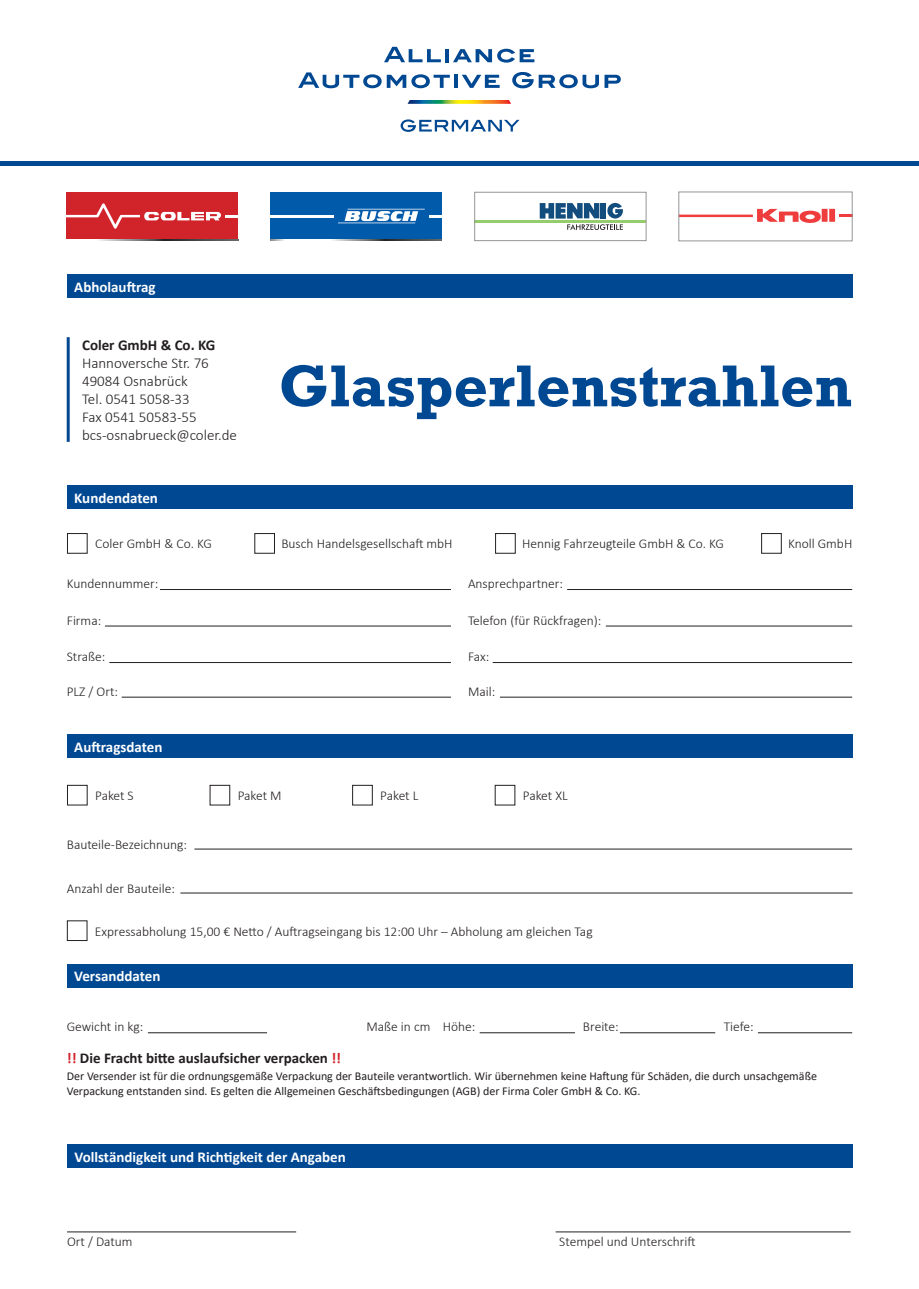
<style>
.page{position:relative;width:919px;height:1289px;background:#fff}
.page>*{position:absolute;margin:0;border:0;box-sizing:border-box;transform-origin:0 0}
.t1{font:700 60px "Rockwell";color:#014892}
.t2{font:700 15px "Calibri";color:#fff}
.t3{font:300 15px "Calibri";color:#231f20}
.t4{font:700 15px "Calibri";color:#231f20}
.t5{font:300 13.5px "Calibri";color:#231f20}
.t6{font:12px "Calibri";color:#231f20}
.s1{color:#d1232a}
</style>
<div class="page">
<hr style="left:160px;top:589px;width:291px;height:1px;background:#231f20">
<hr style="left:567px;top:589px;width:285px;height:1px;background:#231f20">
<hr style="left:105px;top:625px;width:346px;height:1px;background:#231f20">
<hr style="left:605px;top:625px;width:247px;height:1px;background:#231f20">
<hr style="left:109px;top:662px;width:342px;height:1px;background:#231f20">
<hr style="left:492px;top:662px;width:360px;height:1px;background:#231f20">
<hr style="left:122px;top:696px;width:329px;height:1px;background:#231f20">
<hr style="left:500px;top:696px;width:352px;height:1px;background:#231f20">
<div style="left:67px;top:485px;width:785px;height:23px;background:#014892"></div>
<div style="left:67px;top:274px;width:785px;height:24px;background:#014892"></div>
<hr style="left:148px;top:1032px;width:119px;height:1px;background:#231f20">
<hr style="left:479px;top:1032px;width:96px;height:1px;background:#231f20">
<hr style="left:619px;top:1032px;width:96px;height:1px;background:#231f20">
<hr style="left:757px;top:1032px;width:95px;height:1px;background:#231f20">
<div style="left:67px;top:963px;width:785px;height:24px;background:#014892"></div>
<hr style="left:67px;top:1231px;width:229px;height:1px;background:#231f20">
<hr style="left:555px;top:1231px;width:295px;height:1px;background:#231f20">
<div style="left:67px;top:1144px;width:785px;height:23px;background:#014892"></div>
<hr style="left:194px;top:848px;width:658px;height:1px;background:#231f20">
<hr style="left:180px;top:892px;width:672px;height:1px;background:#231f20">
<div style="left:67px;top:734px;width:785px;height:24px;background:#014892"></div>
<div style="left:67px;top:785px;width:21px;height:20px;border:1px solid #231f20"></div>
<div style="left:210px;top:785px;width:20px;height:20px;border:1px solid #231f20"></div>
<div style="left:352px;top:785px;width:20px;height:20px;border:1px solid #231f20"></div>
<div style="left:495px;top:785px;width:20px;height:20px;border:1px solid #231f20"></div>
<div style="left:67px;top:533px;width:21px;height:20px;border:1px solid #231f20"></div>
<div style="left:254px;top:533px;width:21px;height:20px;border:1px solid #231f20"></div>
<div style="left:495px;top:533px;width:20px;height:20px;border:1px solid #231f20"></div>
<div style="left:761px;top:533px;width:20px;height:20px;border:1px solid #231f20"></div>
<div style="left:67px;top:192px;width:171px;height:47px;background:#d1232a"></div>
<svg style="left:67px;top:203px;width:171px;height:26px"></svg>
<svg style="left:98px;top:239px;width:140px;height:2px"></svg>
<div style="left:270px;top:192px;width:172px;height:47px;background:#015aaa"></div>
<svg style="left:429px;top:215px;width:13px;height:2px"></svg>
<hr style="left:270px;top:215px;width:63px;height:2px;background:#fff">
<svg style="left:344px;top:211px;width:74px;height:10px"></svg>
<hr style="left:347px;top:209px;width:78px;height:1px;background:#fff">
<hr style="left:338px;top:222px;width:77px;height:1px;background:#fff">
<svg style="left:270px;top:239px;width:172px;height:2px"></svg>
<hr style="left:474px;top:220px;width:172px;height:3px;background:#94cc6e">
<svg style="left:539px;top:203px;width:84px;height:27px"></svg>
<div style="left:474px;top:192px;width:172px;height:49px;border:1px solid #939598"></div>
<hr style="left:678px;top:215px;width:74px;height:2px;background:#ee3d3c">
<svg style="left:757px;top:209px;width:93px;height:14px"></svg>
<div style="left:678px;top:192px;width:174px;height:49px;border:1px solid #939598"></div>
<hr style="left:0;top:162px;width:918px;height:4px;background:#014892">
<svg style="left:384px;top:47px;width:57px;height:15px"></svg>
<hr style="left:445px;top:49px;width:4px;height:13px;background:#014892">
<svg style="left:453px;top:49px;width:81px;height:14px"></svg>
<svg style="left:298px;top:72px;width:83px;height:16px"></svg>
<svg style="left:387px;top:74px;width:63px;height:14px"></svg>
<hr style="left:454px;top:75px;width:4px;height:13px;background:#014892">
<svg style="left:462px;top:75px;width:37px;height:13px"></svg>
<svg style="left:512px;top:72px;width:108px;height:16px"></svg>
<svg style="left:407px;top:100px;width:104px;height:4px"></svg>
<svg style="left:400px;top:119px;width:119px;height:13px"></svg>
<hr style="left:67px;top:337px;width:3px;height:105px;background:#014892">
<p class="t2" style="left:74px;top:276px;width:83px">Abholauftrag</p>
<p class="t4" style="left:82px;top:334px;width:135px">Coler GmbH &amp; Co. KG</p>
<p class="t3" style="left:82px;top:353px;width:128px">Hannoversche Str. 76</p>
<p class="t3" style="left:82px;top:371px;width:107px">49084 Osnabrück</p>
<p class="t3" style="left:82px;top:389px;width:109px">Tel. 0541 5058-33</p>
<p class="t3" style="left:82px;top:407px;width:116px">Fax 0541 50583-55</p>
<p class="t3" style="left:82px;top:425px;width:156px">bcs-osnabrueck@coler.de</p>
<p class="t2" style="left:74px;top:487px;width:85px">Kundendaten</p>
<p class="t1" style="left:278px;top:350px;width:575px">Glasperlenstrahlen</p>
<p class="t5" style="left:95px;top:535px;width:118px">Coler GmbH &amp; Co. KG</p>
<p class="t5" style="left:281px;top:535px;width:173px">Busch Handelsgesellschaft mbH</p>
<p class="t5" style="left:522px;top:535px;width:203px">Hennig Fahrzeugteile GmbH &amp; Co. KG</p>
<p class="t5" style="left:788px;top:535px;width:66px">Knoll GmbH</p>
<p class="t5" style="left:67px;top:575px;width:93px">Kundennummer:</p>
<p class="t5" style="left:468px;top:575px;width:97px">Ansprechpartner:</p>
<p class="t5" style="left:67px;top:611px;width:36px">Firma:</p>
<p class="t5" style="left:468px;top:611px;width:135px">Telefon (für Rückfragen):</p>
<p class="t5" style="left:67px;top:648px;width:40px">Straße:</p>
<p class="t5" style="left:468px;top:648px;width:23px">Fax:</p>
<p class="t5" style="left:67px;top:683px;width:53px">PLZ / Ort:</p>
<p class="t5" style="left:468px;top:683px;width:29px">Mail:</p>
<p class="t2" style="left:74px;top:736px;width:90px">Auftragsdaten</p>
<p class="t5" style="left:95px;top:787px;width:40px">Paket S</p>
<p class="t5" style="left:238px;top:787px;width:45px">Paket M</p>
<p class="t5" style="left:380px;top:787px;width:40px">Paket L</p>
<p class="t5" style="left:523px;top:787px;width:46px">Paket XL</p>
<p class="t5" style="left:67px;top:836px;width:122px">Bauteile-Bezeichnung:</p>
<p class="t5" style="left:67px;top:880px;width:110px">Anzahl der Bauteile:</p>
<p class="t5" style="left:95px;top:922px;width:499px">Expressabholung 15,00 € Netto / Auftragseingang bis 12:00 Uhr – Abholung am gleichen Tag</p>
<p class="t2" style="left:74px;top:965px;width:88px">Versanddaten</p>
<p class="t5" style="left:67px;top:1018px;width:78px">Gewicht in kg:</p>
<p class="t5" style="left:366px;top:1018px;width:65px">Maße in cm</p>
<p class="t5" style="left:442px;top:1018px;width:34px">Höhe:</p>
<p class="t5" style="left:583px;top:1018px;width:37px">Breite:</p>
<p class="t5" style="left:723px;top:1018px;width:31px">Tiefe:</p>
<p class="t4" style="left:67px;top:1047px;width:276px"><span class="s1">!!</span> Die Fracht bitte auslaufsicher verpacken <span class="s1">!!</span></p>
<p class="t6" style="left:67px;top:1068px;width:751px">Der Versender ist für die ordnungsgemäße Verpackung der Bauteile verantwortlich. Wir übernehmen keine Haftung für Schäden, die durch unsachgemäße</p>
<p class="t6" style="left:67px;top:1082px;width:575px">Verpackung entstanden sind. Es gelten die Allgemeinen Geschäftsbedingungen (AGB) der Firma Coler GmbH &amp; Co. KG.</p>
<p class="t2" style="left:75px;top:1145px;width:273px">Vollständigkeit und Richtigkeit der Angaben</p>
<p class="t5" style="left:67px;top:1233px;width:67px">Ort / Datum</p>
<p class="t5" style="left:559px;top:1233px;width:138px">Stempel und Unterschrift</p>
</div>
